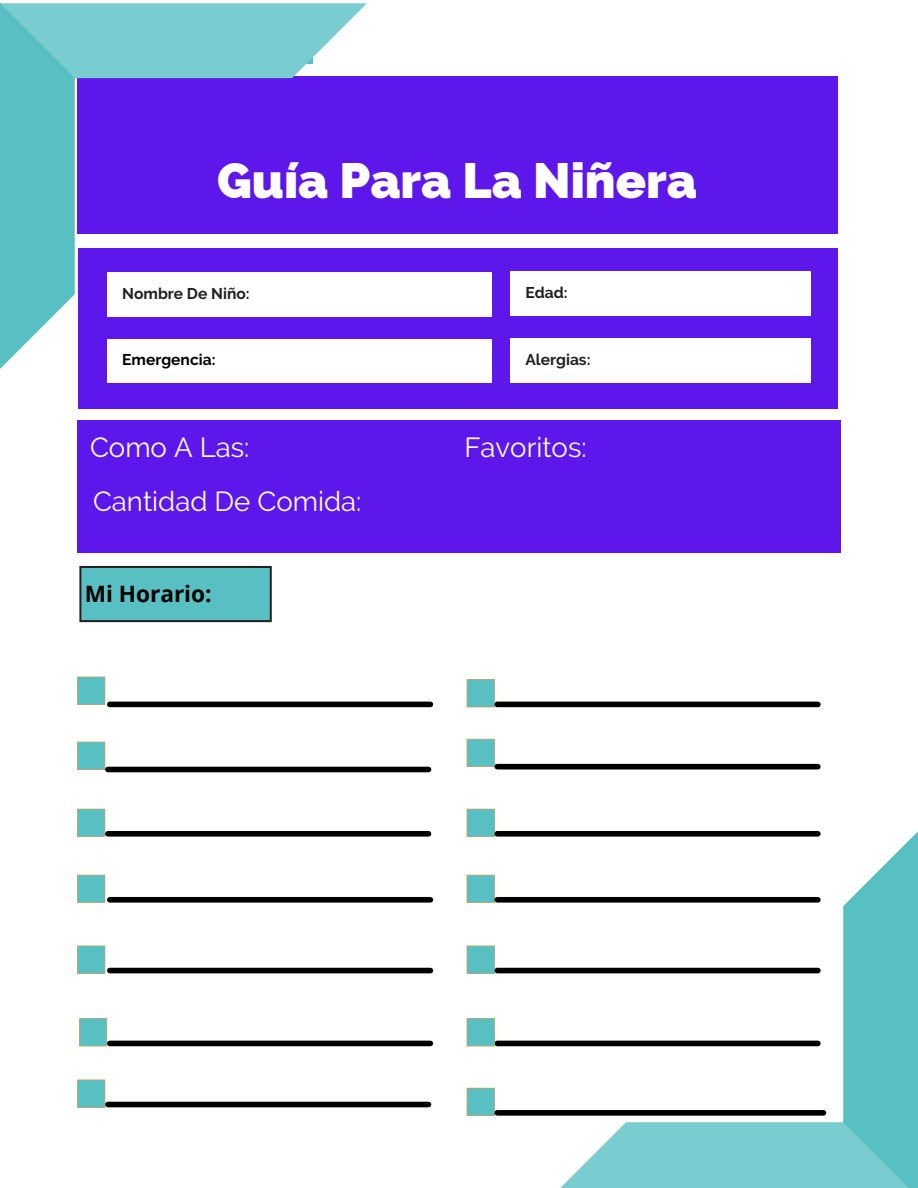
<style>
.page{position:relative;width:918px;height:1188px;background:#fff}
.page>*{position:absolute;margin:0;border:0;box-sizing:border-box;transform-origin:0 0}
.t1{font:800 49.8px "Raleway";color:#fff}
.t2{font:27.6px "Raleway";color:#fff}
.t3{font:700 22.65px "Open Sans";color:#000}
.t4{font:700 15.6px "Raleway";color:#231f20}
.t5{font:700 15.6px "Raleway";color:#000}
</style>
<div class="page">
<div style="left:77px;top:77px;width:761px;height:156px;background:#5e17eb"></div>
<div style="left:78px;top:249px;width:759px;height:159px;background:#5e17eb"></div>
<div style="left:107px;top:272px;width:385px;height:44px;background:#fff"></div>
<div style="left:107px;top:339px;width:385px;height:44px;background:#fff"></div>
<div style="left:510px;top:272px;width:301px;height:44px;background:#fff"></div>
<div style="left:510px;top:339px;width:301px;height:43px;background:#fff"></div>
<div style="left:77px;top:420px;width:764px;height:132px;background:#5e17eb"></div>
<svg style="left:79px;top:566px;width:193px;height:56px;background:#53b1b4"></svg>
<svg style="left:77px;top:677px;width:29px;height:28px"></svg>
<svg style="left:77px;top:742px;width:29px;height:28px"></svg>
<svg style="left:77px;top:875px;width:29px;height:28px"></svg>
<svg style="left:77px;top:945px;width:29px;height:29px"></svg>
<svg style="left:79px;top:1018px;width:29px;height:29px"></svg>
<svg style="left:77px;top:1079px;width:29px;height:29px"></svg>
<svg style="left:77px;top:809px;width:29px;height:28px"></svg>
<div style="left:110px;top:702px;width:320px;height:5px;background:#000"></div>
<div style="left:108px;top:767px;width:321px;height:5px;background:#000"></div>
<div style="left:108px;top:831px;width:321px;height:6px;background:#000"></div>
<div style="left:110px;top:897px;width:320px;height:6px;background:#000"></div>
<div style="left:110px;top:968px;width:320px;height:5px;background:#000"></div>
<div style="left:110px;top:1041px;width:320px;height:5px;background:#000"></div>
<div style="left:108px;top:1102px;width:321px;height:5px;background:#000"></div>
<svg style="left:467px;top:679px;width:28px;height:29px"></svg>
<div style="left:497px;top:702px;width:321px;height:5px;background:#000"></div>
<svg style="left:467px;top:739px;width:28px;height:28px"></svg>
<div style="left:497px;top:764px;width:321px;height:5px;background:#000"></div>
<svg style="left:0;top:2px;width:367px;height:367px"></svg>
<svg style="left:0;top:3px;width:367px;height:75px;background:#82ced2"></svg>
<svg style="left:551px;top:831px;width:367px;height:291px"></svg>
<svg style="left:560px;top:1122px;width:358px;height:66px;background:#81cfd2"></svg>
<svg style="left:467px;top:809px;width:28px;height:28px"></svg>
<svg style="left:467px;top:875px;width:28px;height:28px"></svg>
<svg style="left:467px;top:945px;width:28px;height:29px"></svg>
<svg style="left:467px;top:1088px;width:28px;height:28px"></svg>
<div style="left:497px;top:831px;width:321px;height:6px;background:#000"></div>
<div style="left:497px;top:897px;width:321px;height:6px;background:#000"></div>
<div style="left:497px;top:968px;width:321px;height:5px;background:#000"></div>
<div style="left:497px;top:1041px;width:321px;height:5px;background:#000"></div>
<div style="left:497px;top:1110px;width:326px;height:6px;background:#000"></div>
<svg style="left:467px;top:1018px;width:28px;height:29px"></svg>
<p class="t1" style="left:217px;top:151px;width:481px">Guía Para La Niñera</p>
<p class="t4" style="left:122px;top:284px;width:129px">Nombre De Niño:</p>
<p class="t5" style="left:122px;top:351px;width:95px">Emergencia:</p>
<p class="t4" style="left:525px;top:284px;width:44px">Edad:</p>
<p class="t4" style="left:525px;top:350px;width:67px">Alergias:</p>
<p class="t2" style="left:90px;top:431px;width:161px">Como A Las:</p>
<p class="t2" style="left:464px;top:431px;width:124px">Favoritos:</p>
<p class="t2" style="left:93px;top:485px;width:270px">Cantidad De Comida:</p>
<p class="t3" style="left:85px;top:578px;width:128px">Mi Horario:</p>
</div>
